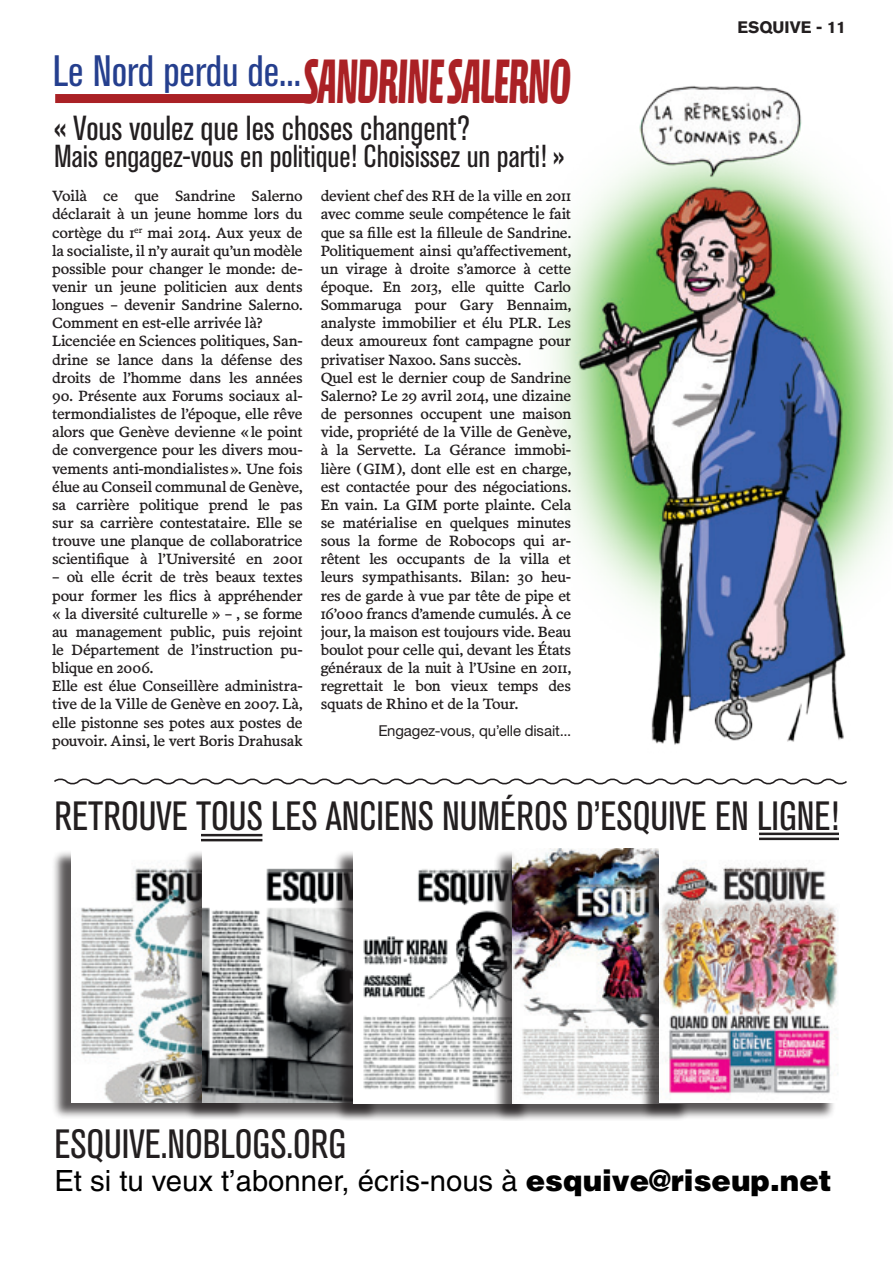
<style>
.page{position:relative;width:893px;height:1263px;background:#fff}
.page>*{position:absolute;margin:0;border:0;box-sizing:border-box;transform-origin:0 0}
.t1{font:700 63.9px "Calcite Pro";letter-spacing:-.03em;color:#aa2125;scale:.7 1}
.t2{font:condensed 43.5px "Akzidenz Grotesk BQ";color:#253f8e}
.t3{font:condensed 40.5px "Akzidenz Grotesk BQ";color:#231f20}
.t4{font:condensed 34.5px "Akzidenz Grotesk BQ";color:#231f20}
.t5{font:condensed 31.5px "Akzidenz Grotesk BQ";color:#231f20}
.t6{font:29.25px "Helvetica LT Std";color:#000}
.t7{font:700 16.5px "Akzidenz Grotesk BQ";color:#231f20}
.t8{font:15px/18.1px "Poynter Text Roman Four";letter-spacing:-.01em;color:#231f20}
.t9{font:15px "Helvetica Neue LT Std";letter-spacing:-.01em;color:#231f20}
.s1{font-weight:900}
</style>
<div class="page">
<img style="left:550px;top:86px;width:343px;height:659px">
<svg style="left:54px;top:778px;width:793px;height:7px"></svg>
<hr style="left:201px;top:834px;width:61px;height:2px;background:#231f20">
<hr style="left:201px;top:839px;width:61px;height:2px;background:#231f20">
<hr style="left:759px;top:833px;width:80px;height:2px;background:#231f20">
<hr style="left:759px;top:838px;width:80px;height:2px;background:#231f20">
<div style="left:52px;top:849px;width:196px;height:270px;background:#231f20;opacity:.75"></div>
<img style="left:72px;top:849px;width:111px;height:253px">
<div style="left:183px;top:849px;width:196px;height:270px;background:#231f20;opacity:.75"></div>
<img style="left:203px;top:849px;width:130px;height:253px">
<div style="left:333px;top:849px;width:197px;height:272px;background:#231f20;opacity:.75"></div>
<img style="left:353px;top:849px;width:140px;height:254px">
<div style="left:493px;top:849px;width:196px;height:272px;background:#231f20;opacity:.75"></div>
<img style="left:513px;top:848px;width:126px;height:255px">
<div style="left:639px;top:848px;width:196px;height:272px;background:#231f20;opacity:.75"></div>
<img style="left:659px;top:848px;width:179px;height:255px">
<div style="left:55px;top:94px;width:256px;height:9px;background:#aa2125"></div>
<h2 class="t2" style="left:53px;top:46px;width:250px">Le Nord perdu de...</h2>
<h3 class="t4" style="left:54px;top:109px;width:418px">« Vous voulez que les choses changent?</h3>
<h3 class="t5" style="left:54px;top:139px;width:512px">Mais engagez-vous en politique! Choisissez un parti! »</h3>
<h1 class="t1" style="left:303px;top:44px;width:385px">SANDRINE SALERNO</h1>
<p class="t8" style="left:52px;top:186px;width:252px">Voilà ce que Sandrine Salerno déclarait à un jeune homme lors du cortège du 1<sup>er</sup> mai 2014. Aux yeux de la socialiste, il n’y aurait qu’un modèle possible pour changer le monde: de&shy;venir un jeune politicien aux dents longues – devenir Sandrine Salerno.<br>Comment en est-elle arrivée là?<br>Licenciée en Sciences politiques, San&shy;drine se lance dans la défense des droits de l’homme dans les années</p>
<p class="t8" style="left:52px;top:386px;width:252px;text-align:justify">90. Présente aux Forums sociaux al&shy;termondialistes de l’époque, elle rêve alors que Genève devienne «le point de convergence pour les divers mou&shy;vements anti-mondialistes». Une fois élue au Conseil communal de Genève, sa carrière politique prend le pas sur sa carrière contestataire. Elle se trouve une planque de collaboratrice scientifique à l’Université en 2001</p>
<p class="t8" style="left:52px;top:568px;width:252px">– où elle écrit de très beaux textes pour former les flics à appréhender « la diversité culturelle » – , se forme au management public, puis rejoint le Département de l’instruction pu&shy;blique en 2006.<br>Elle est élue Conseillère administra&shy;tive de la Ville de Genève en 2007. Là, elle pistonne ses potes aux postes de pouvoir. Ainsi, le vert Boris Drahusak</p>
<p class="t8" style="left:321px;top:186px;width:252px">devient chef des RH de la ville en 2011 avec comme seule compétence le fait que sa fille est la filleule de Sandrine.<br>Politiquement ainsi qu’affectivement, un virage à droite s’amorce à cette époque. En 2013, elle quitte Carlo Sommaruga pour Gary Bennaim, analyste immobilier et élu PLR. Les deux amoureux font campagne pour privatiser Naxoo. Sans succès.<br>Quel est le dernier coup de Sandrine Salerno? Le 29 avril 2014, une dizaine de personnes occupent une maison vide, propriété de la Ville de Genève, à la Servette. La Gérance immobi&shy;lière (GIM), dont elle est en charge, est contactée pour des négociations.<br>En vain. La GIM porte plainte. Cela se matérialise en quelques minutes sous la forme de Robocops qui ar&shy;rêtent les occupants de la villa et leurs sympathisants. Bilan: 30 heu&shy;res de garde à vue par tête de pipe et 16’000 francs d’amende cumulés. À ce jour, la maison est toujours vide. Beau boulot pour celle qui, devant les États généraux de la nuit à l’Usine en 2011, regrettait le bon vieux temps des squats de Rhino et de la Tour.</p>
<p class="t9" style="left:378px;top:722px;width:194px">Engagez-vous, qu’elle disait...</p>
<p class="t7" style="left:737px;top:17px;width:110px">ESQUIVE - 11</p>
<h3 class="t3" style="left:54px;top:793px;width:786px">RETROUVE TOUS LES ANCIENS NUMÉROS D’ESQUIVE EN LIGNE!</h3>
<h3 class="t3" style="left:54px;top:1121px;width:293px">ESQUIVE.NOBLOGS.ORG</h3>
<h3 class="t6" style="left:54px;top:1163px;width:779px">Et si tu veux t’abonner, écris-nous à <span class="s1">esquive@riseup.net</span></h3>
</div>
